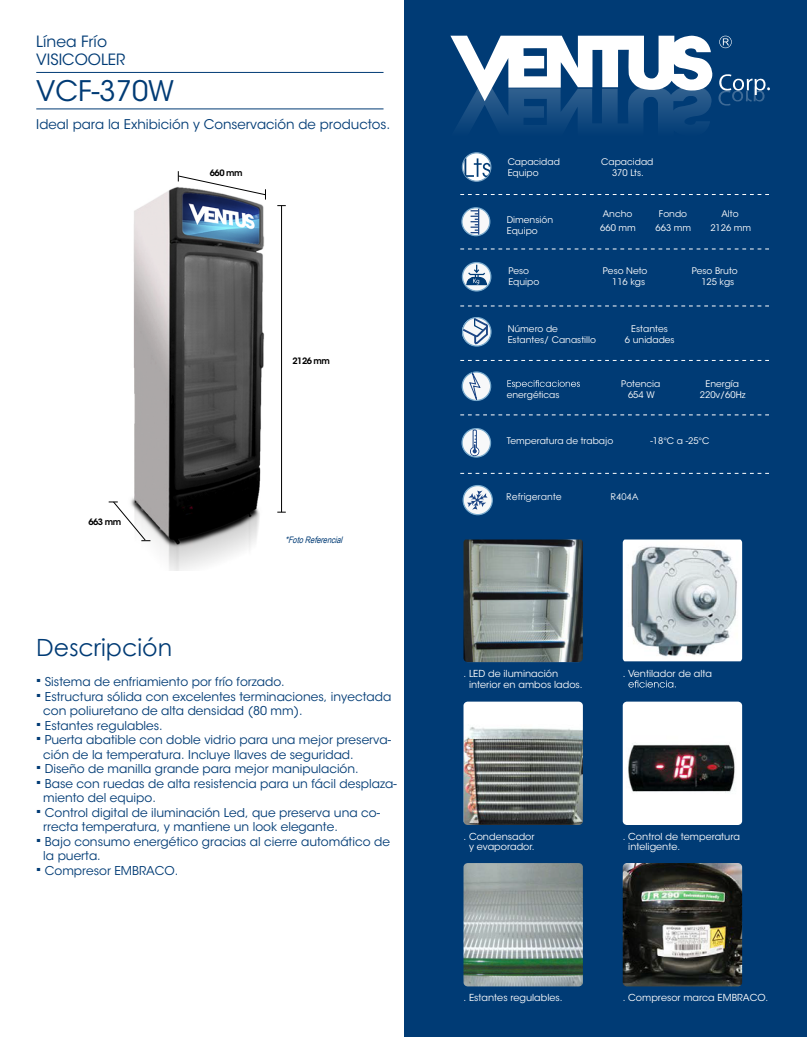
<style>
.page{position:relative;width:807px;height:1037px;background:#fff}
.page>*{position:absolute;margin:0;border:0;box-sizing:border-box;transform-origin:0 0}
.t1{font:28.12px "ITC Avant Garde Std";color:#003b75}
.t2{font:23.75px "Century Gothic";color:#003b75}
.t3{font:15.5px/18.1px "ITC Avant Garde Std";color:#003b75}
.t4{font:13.25px "ITC Avant Garde Std";color:#003b75}
.t5{font:12.12px "ITC Avant Garde Std";color:#003b75}
.t6{font:9.62px/10.2px "ITC Avant Garde Std";color:#fff}
.t7{font:9.25px "Century Gothic";color:#fff}
.t8{font:9.12px/10.9px "ITC Avant Garde Std";color:#fff;text-align:center}
.t9{font:italic 9px "Arial Narrow";color:#003b75}
.t10{font:600 8.75px "ITC Avant Garde Std";letter-spacing:-.06em;color:#000}
.s1{font-family:"Arial";font-weight:900;font-size:15px}
</style>
<div class="page">
<img style="left:108px;top:187px;width:178px;height:383px">
<div style="left:404px;top:0;width:402px;height:1036px;background:#003b75"></div>
<svg style="left:450px;top:36px;width:320px;height:90px"></svg>
<svg style="left:461px;top:152px;width:30px;height:30px"></svg>
<svg style="left:464px;top:158px;width:26px;height:19px"></svg>
<svg style="left:461px;top:262px;width:30px;height:29px"></svg>
<svg style="left:465px;top:265px;width:22px;height:21px"></svg>
<svg style="left:462px;top:208px;width:27px;height:27px"></svg>
<div style="left:461px;top:207px;width:29px;height:29px;border:1px solid #79aacd;border-radius:50%"></div>
<svg style="left:470px;top:208px;width:9px;height:27px"></svg>
<svg style="left:460px;top:194px;width:309px;height:1px"></svg>
<svg style="left:460px;top:249px;width:309px;height:1px"></svg>
<svg style="left:460px;top:306px;width:309px;height:1px"></svg>
<svg style="left:460px;top:360px;width:309px;height:1px"></svg>
<div style="left:462px;top:317px;width:28px;height:29px;background:#7aaacd;border-radius:50%"></div>
<svg style="left:462px;top:317px;width:29px;height:29px"></svg>
<div style="left:462px;top:317px;width:29px;height:29px;border:1px solid #79aacd;border-radius:50%"></div>
<svg style="left:462px;top:317px;width:26px;height:27px"></svg>
<svg style="left:460px;top:371px;width:309px;height:44px"></svg>
<div style="left:462px;top:428px;width:28px;height:29px;background:#f7f8f9;border-radius:50%"></div>
<div style="left:461px;top:428px;width:30px;height:29px;border:1px solid #78aacd;border-radius:50%"></div>
<div style="left:470px;top:447px;width:9px;height:9px;border:1px solid #1c4585;border-radius:50%"></div>
<svg style="left:470px;top:447px;width:8px;height:8px"></svg>
<svg style="left:472px;top:429px;width:5px;height:24px"></svg>
<hr style="left:36px;top:72px;width:347px;height:1px;background:#003b75">
<hr style="left:36px;top:109px;width:347px;height:1px;background:#003b75">
<hr style="left:281px;top:205px;width:1px;height:307px;background:#000">
<svg style="left:109px;top:500px;width:41px;height:41px"></svg>
<svg style="left:177px;top:171px;width:89px;height:28px"></svg>
<svg style="left:628px;top:680px;width:47px;height:7px"></svg>
<img style="left:463px;top:539px;width:119px;height:123px">
<img style="left:622px;top:539px;width:119px;height:122px">
<img style="left:463px;top:701px;width:119px;height:123px">
<img style="left:622px;top:701px;width:119px;height:123px">
<img style="left:463px;top:863px;width:119px;height:123px">
<img style="left:622px;top:863px;width:119px;height:123px">
<svg style="left:460px;top:473px;width:309px;height:1px"></svg>
<svg style="left:463px;top:485px;width:29px;height:29px"></svg>
<div style="left:462px;top:485px;width:30px;height:30px;border:1px solid #78aacd;border-radius:50%"></div>
<svg style="left:467px;top:490px;width:20px;height:19px"></svg>
<p class="t3" style="left:36px;top:33px;width:90px">Línea Frío<br>VISICOOLER</p>
<h1 class="t1" style="left:36px;top:74px;width:139px">VCF-370W</h1>
<p class="t4" style="left:36px;top:116px;width:355px">Ideal para la Exhibición y Conservación de productos.</p>
<p class="t10" style="left:88px;top:516px;width:34px">663 mm</p>
<p class="t10" style="left:210px;top:168px;width:34px">660 mm</p>
<p class="t10" style="left:292px;top:355px;width:39px">2126 mm</p>
<p class="t9" style="left:285px;top:533px;width:62px">*FotoReferencial</p>
<h2 class="t2" style="left:36px;top:630px;width:137px">Descripción</h2>
<p class="t5" style="left:36px;top:674px;width:250px"><span class="s1">·</span> Sistema de enfriamiento por frío forzado.</p>
<p class="t5" style="left:36px;top:688px;width:356px"><span class="s1">·</span> Estructura sólida con excelentes terminaciones, inyectada</p>
<p class="t5" style="left:43px;top:703px;width:261px">con poliuretano de alta densidad (80 mm).</p>
<p class="t5" style="left:36px;top:717px;width:128px"><span class="s1">·</span> Estantes regulables.</p>
<p class="t5" style="left:36px;top:732px;width:356px"><span class="s1">·</span> Puerta abatible con doble vidrio para una mejor preserva-</p>
<p class="t5" style="left:43px;top:746px;width:312px">ción de la temperatura. Incluye llaves de seguridad.</p>
<p class="t5" style="left:36px;top:761px;width:324px"><span class="s1">·</span> Diseño de manilla grande para mejor manipulación.</p>
<p class="t5" style="left:36px;top:776px;width:362px"><span class="s1">·</span> Base con ruedas de alta resistencia para un fácil desplaza-</p>
<p class="t5" style="left:43px;top:790px;width:114px">miento del equipo.</p>
<p class="t5" style="left:36px;top:805px;width:345px"><span class="s1">·</span> Control digital de iluminación Led, que preserva una co-</p>
<p class="t5" style="left:43px;top:819px;width:296px">rrecta temperatura, y mantiene un look elegante.</p>
<p class="t5" style="left:36px;top:834px;width:355px"><span class="s1">·</span> Bajo consumo energético gracias al cierre automático de</p>
<p class="t5" style="left:43px;top:848px;width:59px">la puerta.</p>
<p class="t5" style="left:36px;top:863px;width:144px"><span class="s1">·</span> Compresor EMBRACO.</p>
<p class="t8" style="left:507px;top:157px;width:54px;text-align:left">Capacidad<br>Equipo</p>
<p class="t8" style="left:506px;top:215px;width:48px;text-align:left">Dimensión<br>Equipo</p>
<p class="t8" style="left:710px;top:207px;width:42px;line-height:13.2px">Alto<br>2126 mm</p>
<p class="t8" style="left:601px;top:157px;width:54px">Capacidad<br>370 Lts.</p>
<p class="t8" style="left:600px;top:207px;width:37px;line-height:13.2px;text-align:left">Ancho<br>660 mm</p>
<p class="t8" style="left:655px;top:207px;width:37px;line-height:13.2px">Fondo<br>663 mm</p>
<p class="t8" style="left:508px;top:265px;width:32px;text-align:left">Peso<br>Equipo</p>
<p class="t8" style="left:602px;top:265px;width:46px;text-align:right">Peso Neto<br>116 kgs</p>
<p class="t8" style="left:701px;top:265px;width:38px;text-align:left;text-indent:-10px">Peso Bruto<br>125 kgs</p>
<p class="t8" style="left:507px;top:323px;width:90px;text-align:left">Número de<br>Estantes/ Canastillo</p>
<p class="t8" style="left:624px;top:323px;width:51px">Estantes<br>6 unidades</p>
<p class="t8" style="left:506px;top:389px;width:54px">energéticas</p>
<p class="t8" style="left:621px;top:378px;width:41px">Potencia<br>654 W</p>
<p class="t8" style="left:699px;top:378px;width:47px">Energía<br>220v/60Hz</p>
<p class="t8" style="left:506px;top:435px;width:108px">Temperatura de trabajo</p>
<p class="t8" style="left:650px;top:435px;width:61px">-18°C a -25°C</p>
<p class="t7" style="left:506px;top:490px;width:57px">Refrigerante</p>
<p class="t7" style="left:610px;top:490px;width:30px">R404A</p>
<p class="t6" style="left:469px;top:668px;width:115px;text-indent:-6px">. LED de iluminación interior en ambos lados.</p>
<p class="t6" style="left:622px;top:668px;width:91px">. Ventilador de alta</p>
<p class="t6" style="left:463px;top:831px;width:73px;text-align:center">. Condensador y evaporador.</p>
<p class="t6" style="left:628px;top:831px;width:113px;text-indent:-6px">. Control de temperatura inteligente.</p>
<p class="t6" style="left:463px;top:992px;width:101px">. Estantes regulables.</p>
<p class="t6" style="left:622px;top:992px;width:147px">. Compresor marca EMBRACO.</p>
</div>
